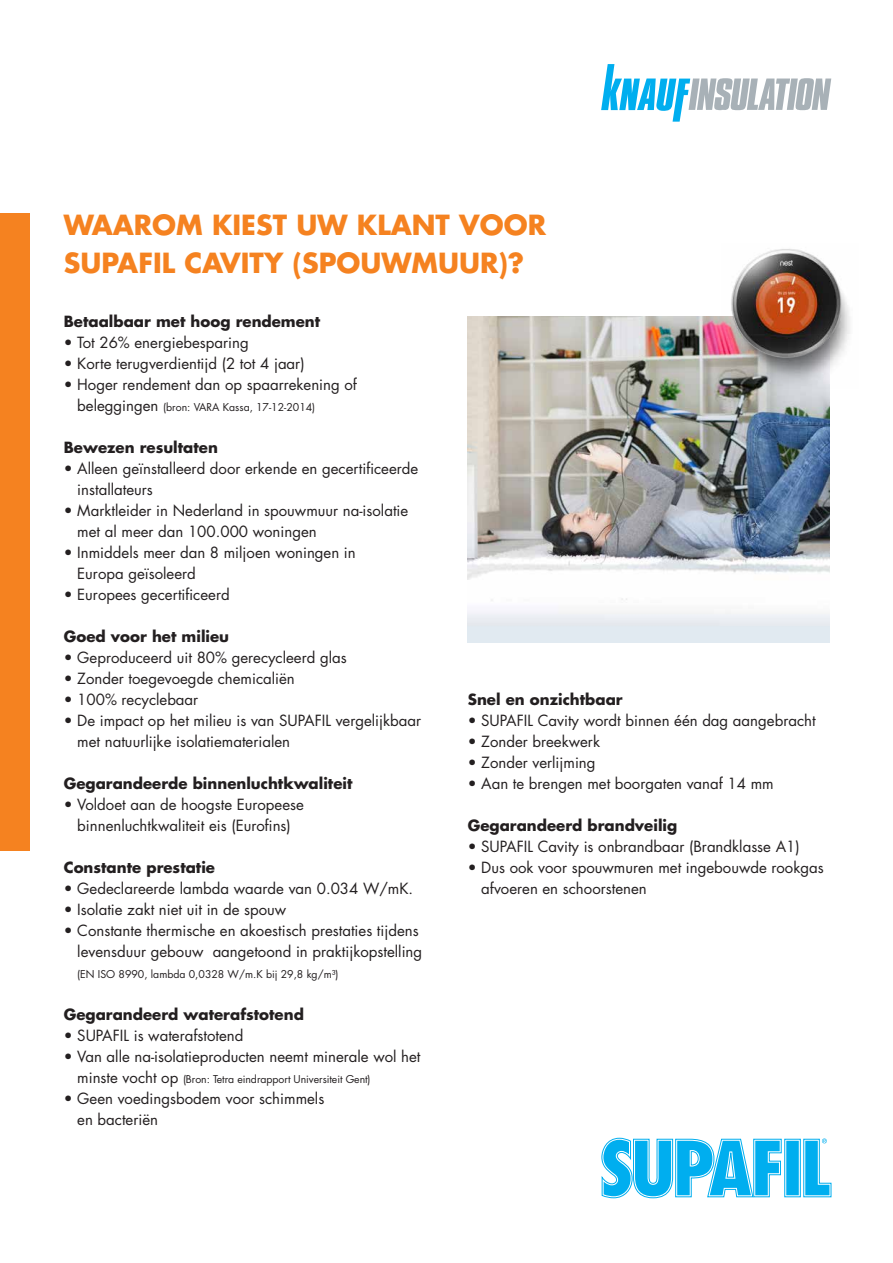
<style>
.page{position:relative;width:893px;height:1263px;background:#fff}
.page>*{position:absolute;margin:0;border:0;box-sizing:border-box;transform-origin:0 0}
.t1{font:700 27px/38.4px "Futura Std";color:#f58220}
.t2{font:15px/21px "Futura Std";color:#231f20}
.t3{font:700 15px "Futura Std";color:#231f20}
.t4{font:10.5px "Futura Std";color:#231f20}
.s1{font-size:15px}
</style>
<div class="page">
<svg style="left:601px;top:1138px;width:230px;height:60px"></svg>
<div style="left:0;top:213px;width:30px;height:637px;background:#f58220"></div>
<img style="left:468px;top:317px;width:361px;height:325px">
<img style="left:721px;top:249px;width:129px;height:139px">
<img style="left:732px;top:249px;width:109px;height:109px;border-radius:54px">
<svg style="left:601px;top:64px;width:230px;height:58px"></svg>
<h1 class="t1" style="left:64px;top:205px;width:484px">WAAROM KIEST UW KLANT VOOR<br>SUPAFIL CAVITY (SPOUWMUUR)?</h1>
<p class="t3" style="left:64px;top:311px;width:258px">Betaalbaar met hoog rendement</p>
<p class="t2" style="left:64px;top:332px;width:186px">• Tot 26% energiebesparing</p>
<p class="t2" style="left:64px;top:353px;width:242px">• Korte terugverdientijd (2 tot 4 jaar)</p>
<p class="t2" style="left:64px;top:374px;width:295px">• Hoger rendement dan op spaarrekening of</p>
<p class="t4" style="left:77px;top:400px;width:240px"><span class="s1">beleggingen</span> (bron: VARA Kassa, 17-12-2014)</p>
<p class="t3" style="left:64px;top:437px;width:156px">Bewezen resultaten</p>
<p class="t2" style="left:77px;top:458px;width:342px;text-indent:-14px">• Alleen geïnstalleerd door erkende en gecertificeerde installateurs</p>
<p class="t2" style="left:77px;top:500px;width:333px;text-indent:-14px">• Marktleider in Nederland in spouwmuur na-isolatie met al meer dan 100.000 woningen</p>
<p class="t2" style="left:77px;top:542px;width:280px;text-indent:-14px">• Inmiddels meer dan 8 miljoen woningen in<br>Europa geïsoleerd</p>
<p class="t2" style="left:64px;top:584px;width:167px">• Europees gecertificeerd</p>
<p class="t3" style="left:64px;top:626px;width:167px">Goed voor het milieu</p>
<p class="t2" style="left:64px;top:647px;width:284px">• Geproduceerd uit 80% gerecycleerd glas</p>
<p class="t2" style="left:64px;top:668px;width:233px">• Zonder toegevoegde chemicaliën</p>
<p class="t2" style="left:64px;top:689px;width:136px">• 100% recyclebaar</p>
<p class="t2" style="left:77px;top:710px;width:345px;text-indent:-14px">• De impact op het milieu is van SUPAFIL vergelijkbaar met natuurlijke isolatiematerialen</p>
<p class="t3" style="left:64px;top:773px;width:290px">Gegarandeerde binnenluchtkwaliteit</p>
<p class="t2" style="left:64px;top:794px;width:242px;text-align:center">• Voldoet aan de hoogste Europeese binnenluchtkwaliteit eis (Eurofins)</p>
<p class="t3" style="left:64px;top:857px;width:153px">Constante prestatie</p>
<p class="t2" style="left:64px;top:878px;width:351px">• Gedeclareerde lambda waarde van 0.034 W/mK.</p>
<p class="t2" style="left:64px;top:899px;width:224px">• Isolatie zakt niet uit in de spouw</p>
<p class="t2" style="left:64px;top:920px;width:360px;text-align:right">• Constante thermische en akoestisch prestaties tijdens levensduur gebouw aangetoond in praktijkopstelling</p>
<p class="t4" style="left:77px;top:967px;width:263px">(EN ISO 8990, lambda 0,0328 W/m.K bij 29,8 kg/m³)</p>
<p class="t3" style="left:64px;top:1004px;width:242px">Gegarandeerd waterafstotend</p>
<p class="t2" style="left:64px;top:1025px;width:181px">• SUPAFIL is waterafstotend</p>
<p class="t2" style="left:64px;top:1046px;width:358px">• Van alle na-isolatieproducten neemt minerale wol het</p>
<p class="t4" style="left:77px;top:1072px;width:295px"><span class="s1">minste vocht op</span> (Bron: Tetra eindrapport Universiteit Gent)</p>
<p class="t2" style="left:77px;top:1088px;width:249px;text-indent:-14px">• Geen voedingsbodem voor schimmels en bacteriën</p>
<p class="t3" style="left:468px;top:689px;width:156px">Snel en onzichtbaar</p>
<p class="t2" style="left:468px;top:710px;width:349px">• SUPAFIL Cavity wordt binnen één dag aangebracht</p>
<p class="t2" style="left:468px;top:731px;width:134px">• Zonder breekwerk</p>
<p class="t2" style="left:468px;top:752px;width:129px">• Zonder verlijming</p>
<p class="t2" style="left:468px;top:773px;width:307px">• Aan te brengen met boorgaten vanaf 14 mm</p>
<p class="t3" style="left:468px;top:815px;width:211px">Gegarandeerd brandveilig</p>
<p class="t2" style="left:468px;top:836px;width:333px">• SUPAFIL Cavity is onbrandbaar (Brandklasse A1)</p>
<p class="t2" style="left:481px;top:857px;width:344px;text-indent:-14px">• Dus ook voor spouwmuren met ingebouwde rookgas afvoeren en schoorstenen</p>
</div>
